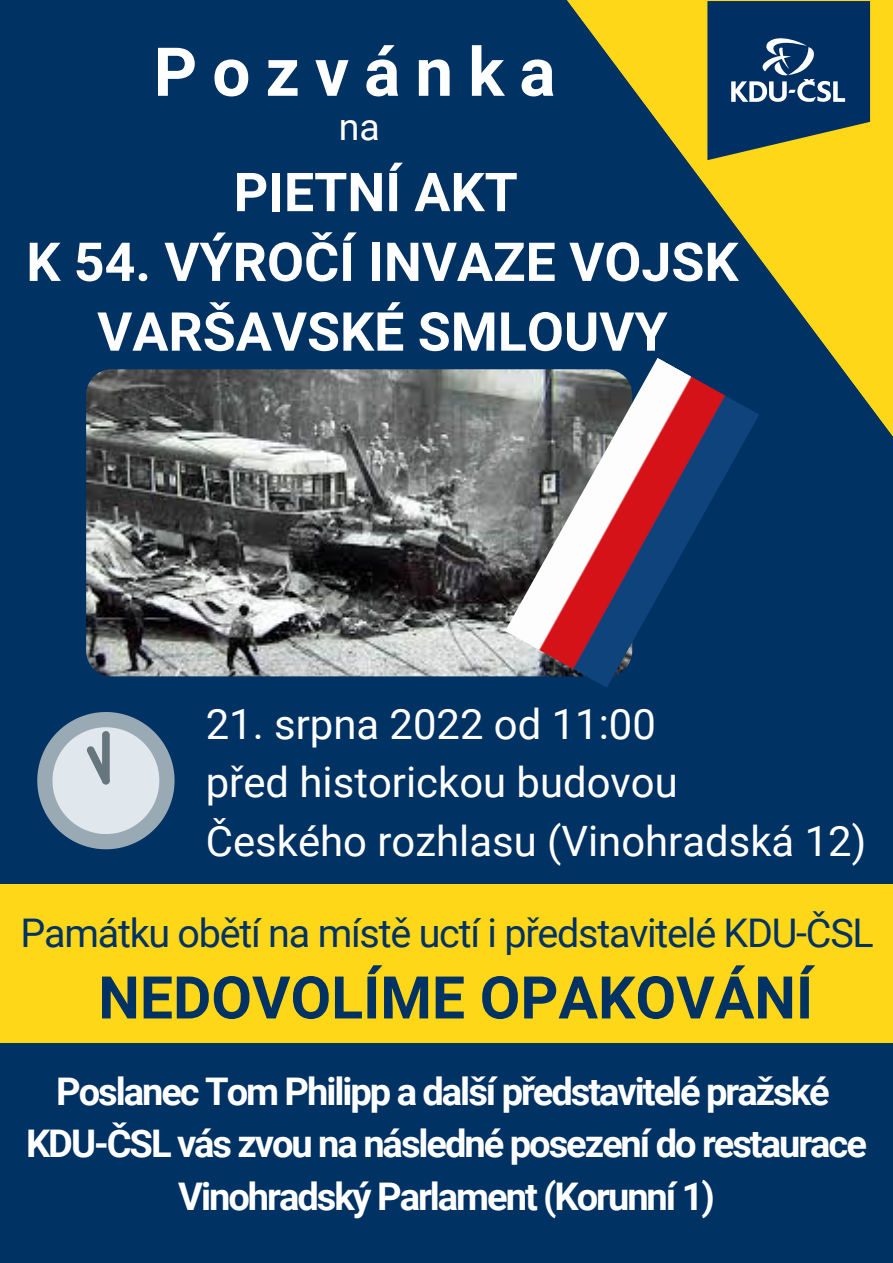
<style>
.page{position:relative;width:893px;height:1263px;background:#003264}
.page>*{position:absolute;margin:0;border:0;box-sizing:border-box;transform-origin:0 0}
.t1{font:700 67.5px "Roboto";letter-spacing:.225em;color:#fff}
.t2{font:700 58.88px "Roboto";color:#003264}
.t3{font:700 53.7px/69.8px "Roboto";color:#fff;text-align:center}
.t4{font:41.85px/58.5px "Roboto";color:#fff}
.t5{font:39.53px "Roboto";letter-spacing:-.03em;color:#003264}
.t6{font:700 38.1px/52.9px "Roboto";letter-spacing:-.055em;color:#fff;text-align:center}
.t7{font:37.5px "Roboto";color:#fff}
</style>
<div class="page">
<svg style="left:567px;top:0;width:326px;height:437px"></svg>
<svg style="left:707px;top:1px;width:163px;height:159px"></svg>
<div style="left:0;top:885px;width:893px;height:158px;background:#ffd719"></div>
<img style="left:86px;top:369px;width:546px;height:307px;border-radius:25px">
<img style="left:505px;top:358px;width:254px;height:330px">
<svg style="left:37px;top:712px;width:138px;height:137px"></svg>
<h1 class="t1" style="left:154px;top:33px;width:403px">Pozvánka</h1>
<p class="t7" style="left:339px;top:105px;width:43px">na</p>
<h3 class="t3" style="left:26px;top:158px;width:713px">PIETNÍ AKT<br>K 54. VÝROČÍ INVAZE VOJSK<br>VARŠAVSKÉ SMLOUVY</h3>
<p class="t4" style="left:206px;top:695px;width:662px">21. srpna 2022 od 11:00<br>před historickou budovou<br>Českého rozhlasu (Vinohradská 12)</p>
<p class="t5" style="left:20px;top:910px;width:855px">Památku obětí na místě uctí i představitelé KDU-ČSL</p>
<h2 class="t2" style="left:98px;top:964px;width:716px">NEDOVOLÍME OPAKOVÁNÍ</h2>
<p class="t6" style="left:26px;top:1065px;width:842px">Poslanec Tom Philipp a další představitelé pražské<br>KDU-ČSL vás zvou na následné posezení do restaurace<br>Vinohradský Parlament (Korunní 1)</p>
</div>
